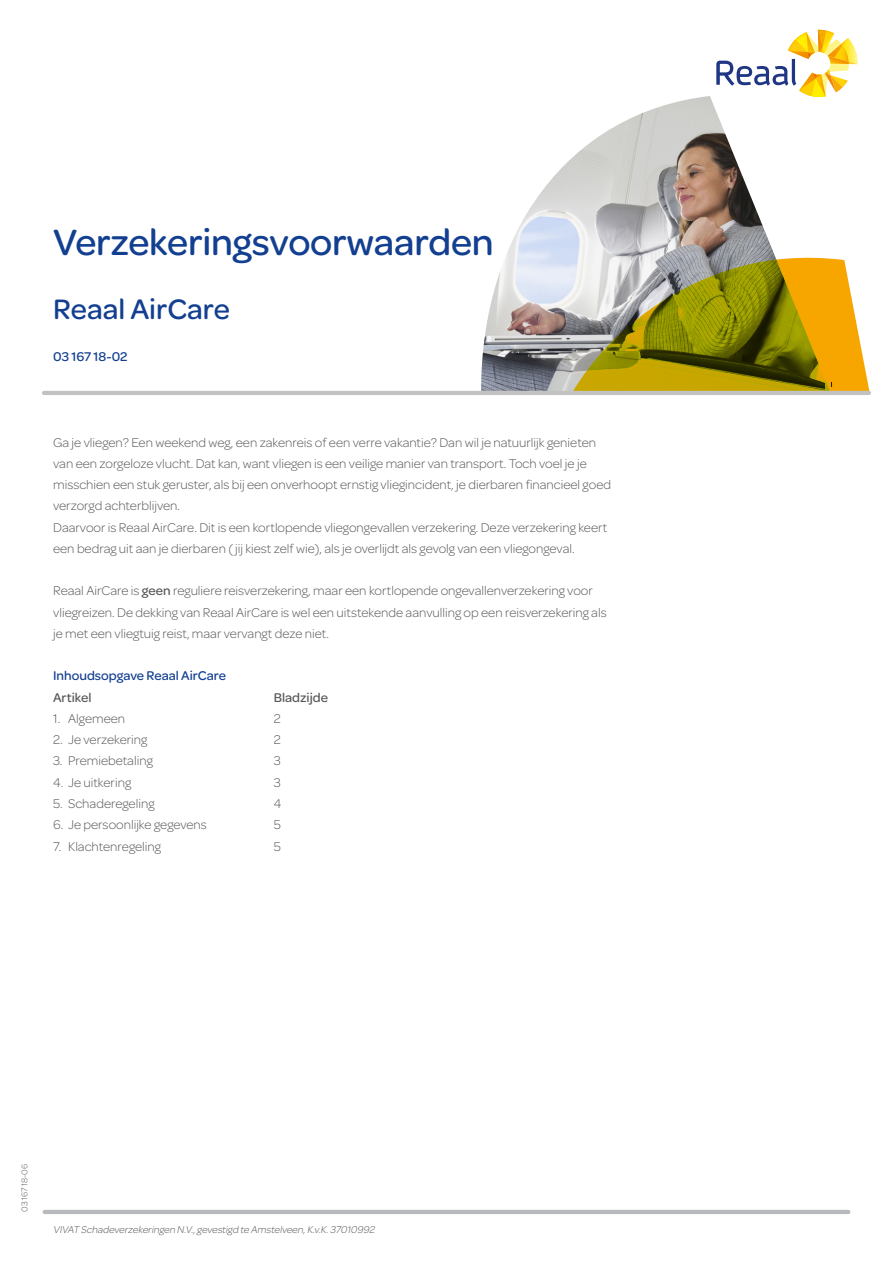
<style>
.page{position:relative;width:893px;height:1263px;background:#fff}
.page>*{position:absolute;margin:0;border:0;box-sizing:border-box;transform-origin:0 0}
._01_Titel_1{font:500 39px "Omnes";letter-spacing:-.005em;color:#123f90}
._02_Titel_2{font:500 30px "Omnes";color:#123f90}
._06_Tekst_-_normaal{font:300 13.5px/21.3px "Omnes";color:#57585a}
._04_Kop_2{font:500 13.5px "Omnes";color:#123f90}
._06_Tekst_-_normaal-2{font:500 13.5px "Omnes";color:#57585a}
._11_Voetnoot{font:italic 300 10.5px "Omnes";color:#57585a}
.t1{font:300 9px "Omnes";color:#57585a}
.s1{font-weight:500}
</style>
<div class="page">
<svg style="left:403px;top:29px;width:468px;height:364px"></svg>
<svg style="left:716px;top:30px;width:142px;height:67px"></svg>
<img style="left:818px;top:30px;width:4px;height:22px">
<img style="left:825px;top:73px;width:11px;height:19px">
<svg style="left:572px;top:258px;width:298px;height:134px;background:#ac9a38"></svg>
<hr style="left:44px;top:391px;width:825px;height:4px;background:#c2c2c2">
<hr style="left:45px;top:1210px;width:803px;height:4px;background:#b8b9bc">
<p class="_01_Titel_1" style="left:53px;top:215px;width:442px">Verzekeringsvoorwaarden</p>
<p class="_02_Titel_2" style="left:53px;top:288px;width:178px">Reaal AirCare</p>
<p class="_04_Kop_2" style="left:53px;top:348px;width:76px">03 167 18-02</p>
<p class="_06_Tekst_-_normaal" style="left:53px;top:431px;width:559px">Ga je vliegen? Een weekend weg, een zakenreis of een verre vakantie? Dan wil je natuurlijk genieten van een zorgeloze vlucht. Dat kan, want vliegen is een veilige manier van transport. Toch voel je je misschien een stuk geruster, als bij een onverhoopt ernstig vliegincident, je dierbaren financieel goed verzorgd achterblijven.</p>
<p class="_06_Tekst_-_normaal" style="left:53px;top:516px;width:556px">Daarvoor is Reaal AirCare. Dit is een kortlopende vliegongevallen verzekering. Deze verzekering keert een bedrag uit aan je dierbaren ( jij kiest zelf wie), als je overlijdt als gevolg van een vliegongeval.</p>
<p class="_06_Tekst_-_normaal" style="left:53px;top:580px;width:555px">Reaal AirCare is <span class="s1">geen</span> reguliere reisverzekering, maar een kortlopende ongevallenverzekering voor vliegreizen. De dekking van Reaal AirCare is wel een uitstekende aanvulling op een reisverzekering als je met een vliegtuig reist, maar vervangt deze niet.</p>
<p class="_04_Kop_2" style="left:53px;top:666px;width:174px">Inhoudsopgave Reaal AirCare</p>
<p class="_06_Tekst_-_normaal-2" style="left:53px;top:688px;width:40px">Artikel</p>
<p class="_06_Tekst_-_normaal-2" style="left:274px;top:688px;width:56px">Bladzijde</p>
<p class="_06_Tekst_-_normaal" style="left:53px;top:707px;width:73px">1. Algemeen</p>
<p class="_06_Tekst_-_normaal" style="left:274px;top:707px;width:8px">2</p>
<p class="_06_Tekst_-_normaal" style="left:53px;top:729px;width:96px">2. Je verzekering</p>
<p class="_06_Tekst_-_normaal" style="left:274px;top:729px;width:8px">2</p>
<p class="_06_Tekst_-_normaal" style="left:53px;top:750px;width:101px">3. Premiebetaling</p>
<p class="_06_Tekst_-_normaal" style="left:274px;top:750px;width:9px">3</p>
<p class="_06_Tekst_-_normaal" style="left:53px;top:771px;width:79px">4. Je uitkering</p>
<p class="_06_Tekst_-_normaal" style="left:274px;top:771px;width:9px">3</p>
<p class="_06_Tekst_-_normaal" style="left:53px;top:792px;width:103px">5. Schaderegeling</p>
<p class="_06_Tekst_-_normaal" style="left:274px;top:792px;width:9px">4</p>
<p class="_06_Tekst_-_normaal" style="left:53px;top:814px;width:155px">6. Je persoonlijke gegevens</p>
<p class="_06_Tekst_-_normaal" style="left:274px;top:814px;width:9px">5</p>
<p class="_06_Tekst_-_normaal" style="left:53px;top:835px;width:109px">7. Klachtenregeling</p>
<p class="_06_Tekst_-_normaal" style="left:274px;top:835px;width:9px">5</p>
<p class="t1" style="left:19px;top:1212px;width:50px;rotate:-90deg">03 167 18-06</p>
<p class="_11_Voetnoot" style="left:53px;top:1223px;width:325px">VIVAT Schadeverzekeringen N.V.,gevestigd te Amstelveen,K.v.K.37010992</p>
</div>
